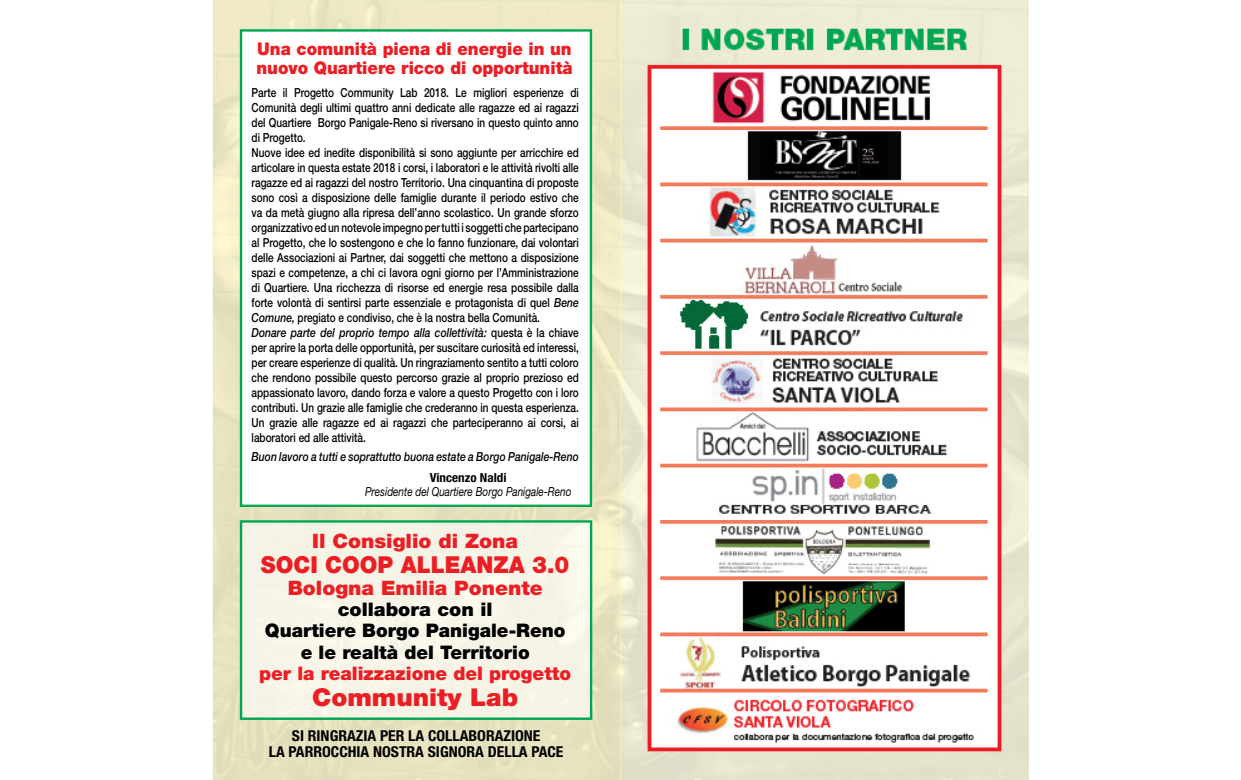
<style>
.page{position:relative;width:1241px;height:780px;background:#fff}
.page>*{position:absolute;margin:0;border:0;box-sizing:border-box;transform-origin:0 0}
.t1{font:900 24.5px "Helvetica Neue";color:#ed1d24;scale:1.04 1}
.t2{font:900 23.38px "Helvetica Neue";color:#ed1d24;scale:.95 1}
.t3{font:900 19.88px "Helvetica Neue";color:#ed1d24;scale:1.04 1}
.t4{font:900 18.62px/21px "Helvetica Neue";color:#000;text-align:center;scale:1.04 1}
.t5{font:900 18.62px "Helvetica Neue";color:#ed1d24}
.t6{font:900 17.5px/18.8px "Helvetica Neue";color:#ed1d24;scale:.95 1}
.t7{font:700 condensed 15px/16.2px "Helvetica Neue";color:#000;text-align:center;scale:1.05 1}
.t8{font:500 12.5px/15px "Helvetica Neue";color:#000;scale:.8 1}
.t9{font:italic 500 12.5px "Helvetica Neue";color:#000;scale:.83 1}
.t10{font:italic 12.5px "Helvetica Neue";color:#000;scale:.8 1}
.t11{font:700 condensed 12.5px "Helvetica Neue";color:#000;scale:1.05 1}
.s1{font-style:italic}
</style>
<div class="page">
<img style="left:620px;top:0;width:408px;height:780px">
<svg style="left:213px;top:0;width:407px;height:780px;background:#e7e4c0"></svg>
<div style="left:241px;top:30px;width:350px;height:476px;background:#fff"></div>
<div style="left:240px;top:29px;width:352px;height:478px;border:2px solid #00a651"></div>
<div style="left:243px;top:523px;width:346px;height:193px;background:#f5f4e7"></div>
<div style="left:240px;top:520px;width:352px;height:199px;border:2px solid #00a651"></div>
<h3 class="t6" style="left:256px;top:40px;width:334px">Una comunità piena di energie in un nuovo Quartiere ricco di opportunità</h3>
<p class="t8" style="left:251px;top:85px;width:410px">Parte il Progetto Community Lab 2018. Le migliori esperienze di Comunità degli ultimi quattro anni dedicate alle ragazze ed ai ragazzi del Quartiere Borgo Panigale-Reno si riversano in questo quinto anno di Progetto.<br>Nuove idee ed inedite disponibilità si sono aggiunte per arricchire ed articolare in questa estate 2018 i corsi, i laboratori e le attività rivolti alle ragazze ed ai ragazzi del nostro Territorio. Una cinquantina di proposte sono così a disposizione delle famiglie durante il periodo estivo che va da metà giugno alla ripresa dell’anno scolastico. Un grande sforzo organizzativo ed un notevole impegno per tutti i soggetti che partecipano al Progetto, che lo sostengono e che lo fanno funzionare, dai volontari delle Associazioni ai Partner, dai soggetti che mettono a disposizione spazi e competenze, a chi ci lavora ogni giorno per l’Amministrazione di Quartiere. Una ricchezza di risorse ed energie resa possibile dalla forte volontà di sentirsi parte essenziale e protagonista di quel <span class="s1">Bene Comune,</span> pregiato e condiviso, che è la nostra bella Comunità.<br><span class="s1">Donare parte del proprio tempo alla collettività:</span> questa è la chiave per aprire la porta delle opportunità, per suscitare curiosità ed interessi, per creare esperienze di qualità. Un ringraziamento sentito a tutti coloro che rendono possibile questo percorso grazie al proprio prezioso ed appassionato lavoro, dando forza e valore a questo Progetto con i loro contributi. Un grazie alle famiglie che crederanno in questa esperienza.<br>Un grazie alle ragazze ed ai ragazzi che parteciperanno ai corsi, ai laboratori ed alle attività.</p>
<p class="t9" style="left:251px;top:449px;width:395px">Buon lavoro a tutti e soprattutto buona estate a Borgo Panigale-Reno</p>
<p class="t11" style="left:430px;top:470px;width:74px">Vincenzo Naldi</p>
<p class="t10" style="left:365px;top:484px;width:259px">Presidente del Quartiere Borgo Panigale-Reno</p>
<h3 class="t3" style="left:312px;top:528px;width:199px">Il Consiglio di Zona</h3>
<h2 class="t2" style="left:261px;top:551px;width:326px">SOCI COOP ALLEANZA 3.0</h2>
<h3 class="t3" style="left:288px;top:576px;width:247px">Bologna Emilia Ponente</h3>
<h3 class="t4" style="left:265px;top:599px;width:290px">collabora con il<br>Quartiere Borgo Panigale-Reno e le realtà del Territorio</h3>
<h3 class="t5" style="left:259px;top:661px;width:313px">per la realizzazione del progetto</h3>
<h1 class="t1" style="left:312px;top:683px;width:200px">Community Lab</h1>
<p class="t7" style="left:269px;top:727px;width:282px">SI RINGRAZIA PER LA COLLABORAZIONE<br>LA PARROCCHIA NOSTRA SIGNORA DELLA PACE</p>
</div>
